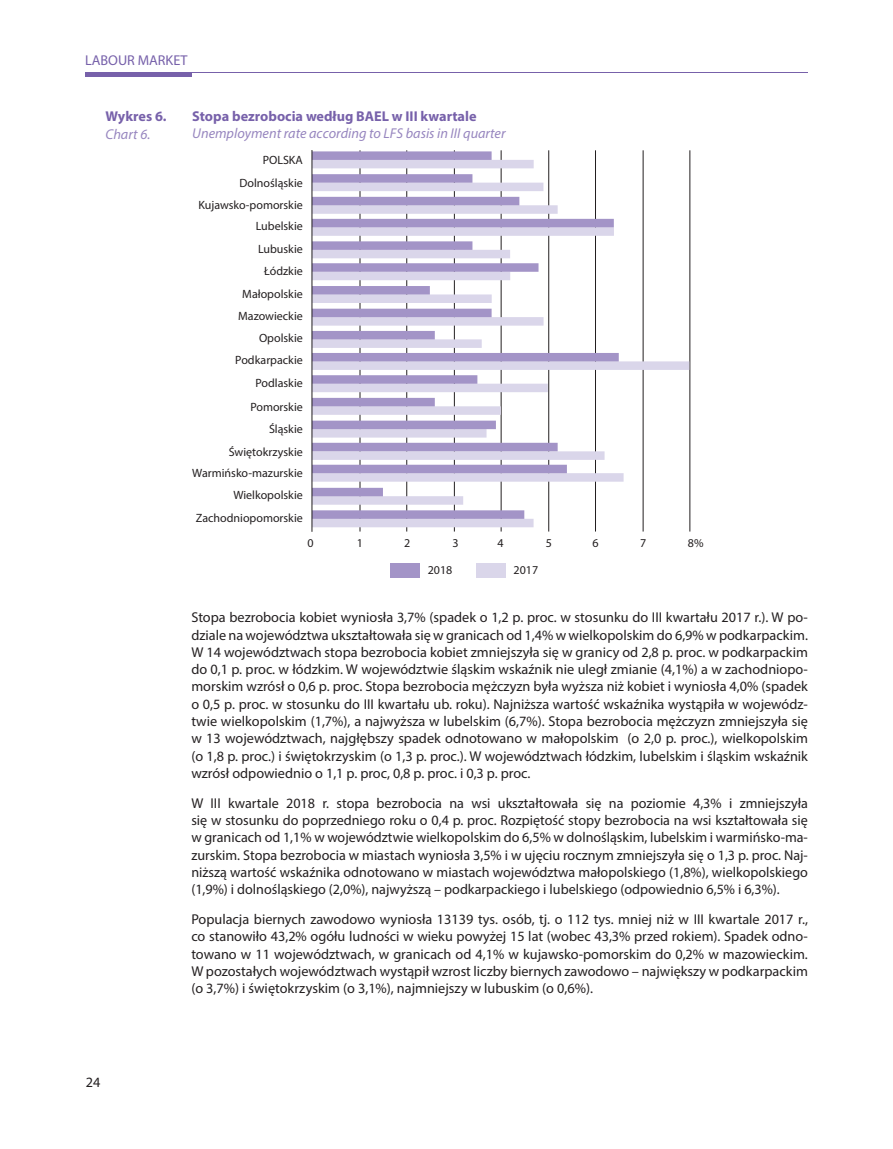
<style>
.page{position:relative;width:893px;height:1149px;background:#fff}
.page>*{position:absolute;margin:0;border:0;box-sizing:border-box;transform-origin:0 0}
.t1{font:14.25px/17.2px "Myriad Pro";color:#231f20;text-align:justify}
.t2{font:italic 14.25px "Myriad Pro";color:#9786bf}
.t3{font:700 14.25px "Myriad Pro";color:#7761aa}
.t4{font:14.25px "Myriad Pro";color:#7761aa}
.t5{font:12px/22.2px "Myriad Pro";color:#231f20;text-align:right}
</style>
<div class="page">
<div style="left:85px;top:72px;width:106px;height:5px;background:#7761aa"></div>
<hr style="left:85px;top:72px;width:723px;height:1px;background:#7761aa">
<hr style="left:690px;top:150px;width:1px;height:381px;background:#231f20">
<hr style="left:643px;top:150px;width:1px;height:381px;background:#231f20">
<hr style="left:595px;top:150px;width:1px;height:381px;background:#231f20">
<hr style="left:548px;top:150px;width:1px;height:381px;background:#231f20">
<hr style="left:501px;top:150px;width:1px;height:381px;background:#231f20">
<hr style="left:454px;top:150px;width:1px;height:381px;background:#231f20">
<hr style="left:406px;top:150px;width:1px;height:381px;background:#231f20">
<hr style="left:360px;top:150px;width:1px;height:381px;background:#231f20">
<svg style="left:313px;top:160px;width:376px;height:367px"></svg>
<svg style="left:313px;top:151px;width:306px;height:367px"></svg>
<hr style="left:312px;top:150px;width:1px;height:381px;background:#231f20">
<div style="left:476px;top:563px;width:30px;height:15px;background:#dad6ea"></div>
<div style="left:390px;top:563px;width:30px;height:15px;background:#a394c7"></div>
<p class="t4" style="left:85px;top:51px;width:104px">LABOUR MARKET</p>
<p class="t3" style="left:105px;top:107px;width:63px">Wykres 6.</p>
<p class="t2" style="left:105px;top:125px;width:46px">Chart 6.</p>
<p class="t3" style="left:192px;top:107px;width:286px">Stopa bezrobocia według BAEL w III kwartale</p>
<p class="t2" style="left:192px;top:124px;width:315px">Unemployment rate according to LFS basis in III quarter</p>
<p class="t5" style="left:198px;top:149px;width:106px">POLSKA<br>Dolnośląskie<br>Kujawsko-pomorskie<br>Lubelskie</p>
<p class="t5" style="left:235px;top:237px;width:69px">Lubuskie<br>Łódzkie<br>Małopolskie<br>Mazowieckie<br>Opolskie<br>Podkarpackie</p>
<p class="t5" style="left:229px;top:372px;width:76px;line-height:22.6px">Podlaskie<br>Pomorskie<br>Śląskie<br>Świętokrzyskie</p>
<p class="t5" style="left:192px;top:461px;width:112px">Warmińsko-mazurskie<br>Wielkopolskie<br>Zachodniopomorskie</p>
<p class="t5" style="left:308px;top:531px;width:8px">0</p>
<p class="t5" style="left:357px;top:531px;width:8px">1</p>
<p class="t5" style="left:404px;top:531px;width:8px">2</p>
<p class="t5" style="left:453px;top:531px;width:8px">3</p>
<p class="t5" style="left:497px;top:531px;width:8px">4</p>
<p class="t5" style="left:546px;top:531px;width:8px">5</p>
<p class="t5" style="left:592px;top:531px;width:8px">6</p>
<p class="t5" style="left:640px;top:531px;width:8px">7</p>
<p class="t5" style="left:688px;top:531px;width:17px">8%</p>
<p class="t5" style="left:428px;top:559px;width:26px">2018</p>
<p class="t5" style="left:513px;top:559px;width:26px">2017</p>
<p class="t1" style="left:191px;top:608px;width:618px">Stopa bezrobocia kobiet wyniosła 3,7% (spadek o 1,2 p. proc. w stosunku do III kwartału 2017 r.). W po&shy;dziale na województwa ukształtowała się w granicach od 1,4% w wielkopolskim do 6,9% w podkarpackim.<br>W 14 województwach stopa bezrobocia kobiet zmniejszyła się w granicy od 2,8 p. proc. w podkarpackim do 0,1 p. proc. w łódzkim. W województwie śląskim wskaźnik nie uległ zmianie (4,1%) a w zachodniopo&shy;morskim wzrósł o 0,6 p. proc. Stopa bezrobocia mężczyzn była wyższa niż kobiet i wyniosła 4,0% (spadek o 0,5 p. proc. w stosunku do III kwartału ub. roku). Najniższa wartość wskaźnika wystąpiła w wojewódz&shy;twie wielkopolskim (1,7%), a najwyższa w lubelskim (6,7%). Stopa bezrobocia mężczyzn zmniejszyła się w 13 województwach, najgłębszy spadek odnotowano w małopolskim (o 2,0 p. proc.), wielkopolskim (o 1,8 p. proc.) i świętokrzyskim (o 1,3 p. proc.). W województwach łódzkim, lubelskim i śląskim wskaźnik wzrósł odpowiednio o 1,1 p. proc, 0,8 p. proc. i 0,3 p. proc.</p>
<p class="t1" style="left:191px;top:794px;width:618px">W III kwartale 2018 r. stopa bezrobocia na wsi ukształtowała się na poziomie 4,3% i zmniejszyła się w stosunku do poprzedniego roku o 0,4 p. proc. Rozpiętość stopy bezrobocia na wsi kształtowała się w granicach od 1,1% w województwie wielkopolskim do 6,5% w dolnośląskim, lubelskim i warmińsko-ma&shy;zurskim. Stopa bezrobocia w miastach wyniosła 3,5% i w ujęciu rocznym zmniejszyła się o 1,3 p. proc. Naj&shy;niższą wartość wskaźnika odnotowano w miastach województwa małopolskiego (1,8%), wielkopolskiego (1,9%) i dolnośląskiego (2,0%), najwyższą – podkarpackiego i lubelskiego (odpowiednio 6,5% i 6,3%).</p>
<p class="t1" style="left:191px;top:910px;width:618px">Populacja biernych zawodowo wyniosła 13139 tys. osób, tj. o 112 tys. mniej niż w III kwartale 2017 r., co stanowiło 43,2% ogółu ludności w wieku powyżej 15 lat (wobec 43,3% przed rokiem). Spadek odno&shy;towano w 11 województwach, w granicach od 4,1% w kujawsko-pomorskim do 0,2% w mazowieckim.<br>W pozostałych województwach wystąpił wzrost liczby biernych zawodowo – największy w podkarpackim (o 3,7%) i świętokrzyskim (o 3,1%), najmniejszy w lubuskim (o 0,6%).</p>
<p class="t1" style="left:86px;top:1072px;width:16px">24</p>
</div>
